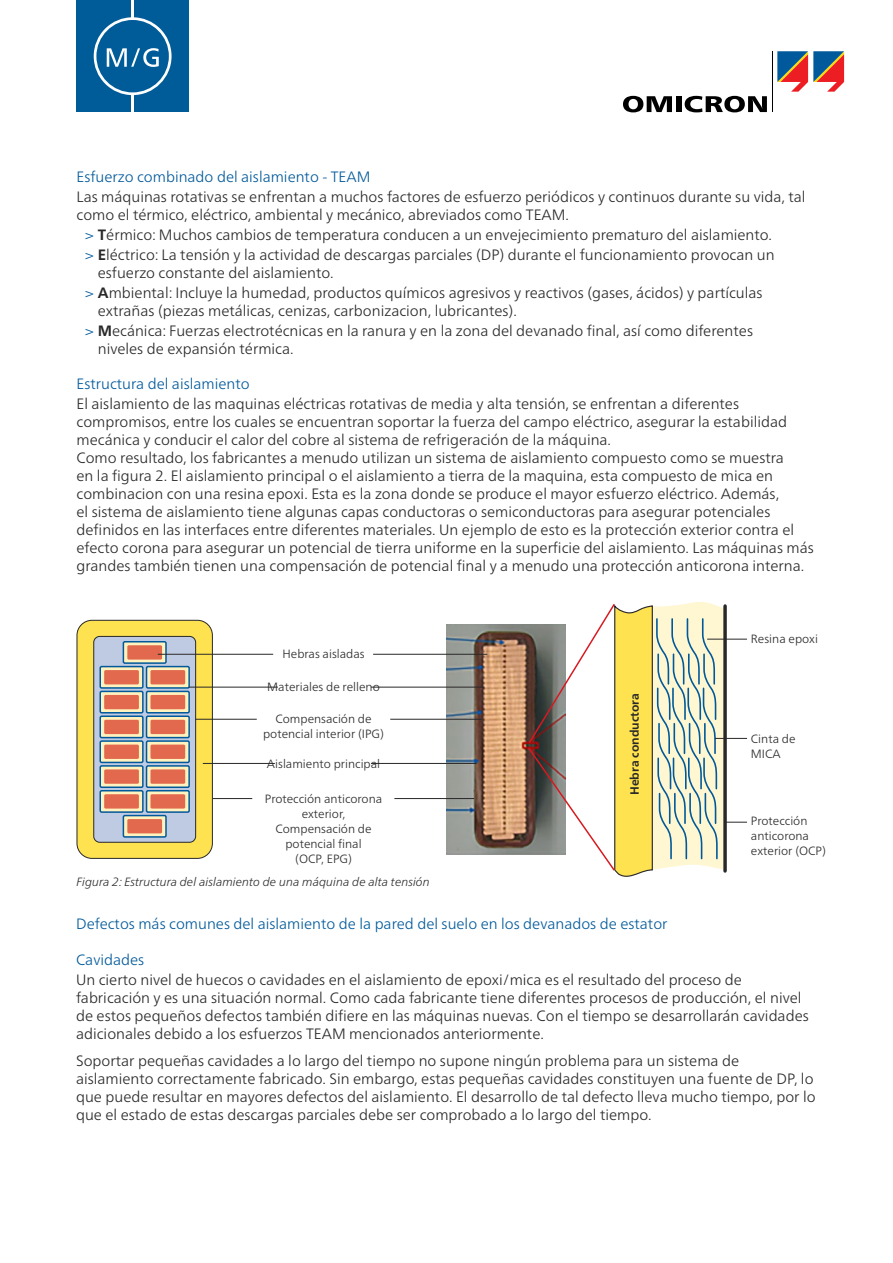
<style>
.page{position:relative;width:893px;height:1263px;background:#fff}
.page>*{position:absolute;margin:0;border:0;box-sizing:border-box;transform-origin:0 0}
.t1{font:300 15px/18px "Frutiger Neue LTW1 G";color:#292829}
.t2{font:300 15px "Frutiger Neue LTW1 G";color:#00599a}
.t3{font:300 12px/15px "Frutiger Neue LTW1 G";color:#292829;text-align:center}
.t4{font:italic 300 12px "Frutiger Neue LTW1 G";color:#292829}
.t5{font:700 12px "Frutiger Neue LTW1 G";color:#292829}
.s1{color:#00599a}
.s2{font-weight:700}
</style>
<div class="page">
<svg style="left:623px;top:96px;width:49px;height:16px"></svg>
<div style="left:676px;top:96px;width:5px;height:16px;background:#000"></div>
<svg style="left:685px;top:96px;width:82px;height:16px"></svg>
<hr style="left:772px;top:51px;width:1px;height:61px;background:#000">
<svg style="left:777px;top:51px;width:67px;height:41px"></svg>
<div style="left:77px;top:0;width:112px;height:112px;background:#005c98"></div>
<hr style="left:131px;top:94px;width:3px;height:18px;background:#fff">
<svg style="left:94px;top:17px;width:78px;height:78px"></svg>
<hr style="left:131px;top:0;width:3px;height:19px;background:#fff">
<div style="left:77px;top:620px;width:135px;height:238px;background:#ffe250;border-radius:15px"></div>
<div style="left:77px;top:620px;width:136px;height:239px;border:1px solid #292829;border-radius:15px"></div>
<div style="left:94px;top:636px;width:102px;height:206px;background:#becbe3;border-radius:6px"></div>
<div style="left:93px;top:636px;width:103px;height:207px;border:1px solid #292829;border-radius:6px"></div>
<svg style="left:123px;top:815px;width:43px;height:22px"></svg>
<div style="left:123px;top:815px;width:44px;height:23px;border:2px solid #00599a;border-radius:2px"></div>
<div style="left:127px;top:819px;width:35px;height:14px;background:#e2694d;border-radius:2px"></div>
<svg style="left:147px;top:791px;width:42px;height:21px"></svg>
<div style="left:146px;top:790px;width:44px;height:23px;border:2px solid #00599a;border-radius:2px"></div>
<div style="left:150px;top:794px;width:35px;height:14px;background:#e2694d;border-radius:2px"></div>
<div style="left:100px;top:791px;width:43px;height:21px;background:linear-gradient(to right,#fff2be,#fff2be);border-radius:2px"></div>
<div style="left:99px;top:790px;width:45px;height:23px;border:2px solid #00599a;border-radius:2px"></div>
<div style="left:104px;top:794px;width:35px;height:14px;background:#e2694d;border-radius:2px"></div>
<div style="left:147px;top:766px;width:42px;height:21px;background:#fff2be;border-radius:2px"></div>
<div style="left:146px;top:765px;width:44px;height:23px;border:2px solid #00599a;border-radius:2px"></div>
<div style="left:150px;top:769px;width:35px;height:15px;background:#e2694d;border-radius:2px"></div>
<div style="left:100px;top:766px;width:43px;height:21px;background:#fff2be;border-radius:2px"></div>
<div style="left:99px;top:765px;width:45px;height:23px;border:2px solid #00599a;border-radius:2px"></div>
<div style="left:104px;top:769px;width:35px;height:15px;background:#e2694d;border-radius:2px"></div>
<svg style="left:147px;top:741px;width:42px;height:21px"></svg>
<div style="left:146px;top:740px;width:44px;height:23px;border:2px solid #00599a;border-radius:2px"></div>
<div style="left:150px;top:745px;width:35px;height:14px;background:#e2694d;border-radius:2px"></div>
<div style="left:100px;top:741px;width:43px;height:21px;background:linear-gradient(to right,#fff2be,#fff2be);border-radius:2px"></div>
<div style="left:99px;top:740px;width:45px;height:23px;border:2px solid #00599a;border-radius:2px"></div>
<div style="left:104px;top:745px;width:35px;height:14px;background:#e2694d;border-radius:2px"></div>
<svg style="left:147px;top:716px;width:42px;height:22px"></svg>
<div style="left:146px;top:715px;width:44px;height:23px;border:2px solid #00599a;border-radius:2px"></div>
<div style="left:150px;top:720px;width:35px;height:14px;background:#e2694d;border-radius:2px"></div>
<div style="left:100px;top:716px;width:43px;height:22px;background:linear-gradient(to right,#feedba,#feedba);border-radius:2px"></div>
<div style="left:99px;top:715px;width:45px;height:23px;border:2px solid #00599a;border-radius:2px"></div>
<div style="left:104px;top:720px;width:35px;height:14px;background:#e2694d;border-radius:2px"></div>
<svg style="left:147px;top:691px;width:42px;height:22px"></svg>
<div style="left:146px;top:691px;width:44px;height:22px;border:2px solid #00599a;border-radius:2px"></div>
<div style="left:150px;top:695px;width:35px;height:14px;background:#e2694d;border-radius:2px"></div>
<svg style="left:100px;top:691px;width:43px;height:22px"></svg>
<div style="left:99px;top:691px;width:45px;height:22px;border:2px solid #00599a;border-radius:2px"></div>
<div style="left:104px;top:695px;width:35px;height:14px;background:#e2694d;border-radius:2px"></div>
<svg style="left:147px;top:667px;width:42px;height:21px"></svg>
<div style="left:146px;top:666px;width:44px;height:23px;border:2px solid #00599a;border-radius:2px"></div>
<div style="left:150px;top:670px;width:35px;height:14px;background:#e2694d;border-radius:2px"></div>
<div style="left:100px;top:667px;width:43px;height:21px;background:linear-gradient(to right,#fff2be,#fff2be);border-radius:2px"></div>
<div style="left:99px;top:666px;width:45px;height:23px;border:2px solid #00599a;border-radius:2px"></div>
<div style="left:104px;top:670px;width:35px;height:14px;background:#e2694d;border-radius:2px"></div>
<div style="left:123px;top:642px;width:43px;height:21px;background:#fff2be;border-radius:2px"></div>
<div style="left:123px;top:641px;width:44px;height:23px;border:2px solid #00599a;border-radius:2px"></div>
<div style="left:127px;top:645px;width:35px;height:15px;background:#e2694d;border-radius:2px"></div>
<img style="left:446px;top:624px;width:81px;height:230px">
<svg style="left:527px;top:602px;width:220px;height:275px"></svg>
<hr style="left:158px;top:654px;width:115px;height:1px;background:#292829">
<hr style="left:373px;top:654px;width:114px;height:1px;background:#292829">
<hr style="left:189px;top:687px;width:89px;height:1px;background:#292829">
<hr style="left:371px;top:687px;width:113px;height:1px;background:#292829">
<hr style="left:195px;top:719px;width:62px;height:1px;background:#292829">
<hr style="left:390px;top:719px;width:92px;height:1px;background:#292829">
<hr style="left:203px;top:763px;width:72px;height:1px;background:#292829">
<hr style="left:371px;top:763px;width:106px;height:1px;background:#292829">
<hr style="left:213px;top:798px;width:39px;height:1px;background:#292829">
<hr style="left:394px;top:798px;width:80px;height:1px;background:#292829">
<p class="t2" style="left:77px;top:167px;width:295px">Esfuerzo combinado del aislamiento - TEAM</p>
<p class="t1" style="left:77px;top:187px;width:731px">Las máquinas rotativas se enfrentan a muchos factores de esfuerzo periódicos y continuos durante su vida, tal como el térmico, eléctrico, ambiental y mecánico, abreviados como TEAM.</p>
<p class="t1" style="left:85px;top:225px;width:689px"><span class="s1">&gt;</span> <span class="s2">T</span>érmico: Muchos cambios de temperatura conducen a un envejecimiento prematuro del aislamiento.</p>
<p class="t1" style="left:98px;top:245px;width:678px;text-indent:-13px"><span class="s1">&gt;</span> <span class="s2">E</span>léctrico: La tensión y la actividad de descargas parciales (DP) durante el funcionamiento provocan un esfuerzo constante del aislamiento.</p>
<p class="t1" style="left:98px;top:284px;width:666px;text-indent:-13px"><span class="s1">&gt;</span> <span class="s2">A</span>mbiental: Incluye la humedad, productos químicos agresivos y reactivos (gases, ácidos) y partículas extrañas (piezas metálicas, cenizas, carbonizacion, lubricantes).</p>
<p class="t1" style="left:98px;top:322px;width:657px;text-indent:-13px"><span class="s1">&gt;</span> <span class="s2">M</span>ecánica: Fuerzas electrotécnicas en la ranura y en la zona del devanado final, así como diferentes niveles de expansión térmica.</p>
<p class="t2" style="left:77px;top:375px;width:175px">Estructura del aislamiento</p>
<p class="t1" style="left:77px;top:395px;width:712px">El aislamiento de las maquinas eléctricas rotativas de media y alta tensión, se enfrentan a diferentes compromisos, entre los cuales se encuentran soportar la fuerza del campo eléctrico, asegurar la estabilidad mecánica y conducir el calor del cobre al sistema de refrigeración de la máquina.</p>
<p class="t1" style="left:77px;top:449px;width:739px">Como resultado, los fabricantes a menudo utilizan un sistema de aislamiento compuesto como se muestra<br>en la figura 2. El aislamiento principal o el aislamiento a tierra de la maquina, esta compuesto de mica en combinacion con una resina epoxi. Esta es la zona donde se produce el mayor esfuerzo eléctrico. Además,<br>el sistema de aislamiento tiene algunas capas conductoras o semiconductoras para asegurar potenciales definidos en las interfaces entre diferentes materiales. Un ejemplo de esto es la protección exterior contra el efecto corona para asegurar un potencial de tierra uniforme en la superficie del aislamiento. Las máquinas más grandes también tienen una compensación de potencial final y a menudo una protección anticorona interna.</p>
<p class="t3" style="left:282px;top:647px;width:84px">Hebras aisladas</p>
<p class="t3" style="left:267px;top:679px;width:114px">Materiales de relleno</p>
<p class="t3" style="left:263px;top:711px;width:122px">Compensación de potencial interior (IPG)</p>
<p class="t3" style="left:267px;top:756px;width:115px">Aislamiento principal</p>
<p class="t3" style="left:265px;top:791px;width:119px">Protección anticorona exterior,<br>Compensación de potencial final<br>(OCP, EPG)</p>
<p class="t5" style="left:628px;top:795px;width:103px;rotate:-90deg">Hebra conductora</p>
<p class="t3" style="left:751px;top:631px;width:68px">Resina epoxi</p>
<p class="t3" style="left:751px;top:731px;width:46px;text-align:left">Cinta de<br>MICA</p>
<p class="t3" style="left:751px;top:813px;width:77px;text-align:left">Protección anticorona exterior (OCP)</p>
<p class="t4" style="left:77px;top:875px;width:355px">Figura 2: Estructura del aislamiento de una máquina de alta tensión</p>
<p class="t2" style="left:76px;top:914px;width:593px">Defectos más comunes del aislamiento de la pared del suelo en los devanados de estator</p>
<p class="t2" style="left:76px;top:950px;width:70px">Cavidades</p>
<p class="t1" style="left:76px;top:971px;width:734px">Un cierto nivel de huecos o cavidades en el aislamiento de epoxi/mica es el resultado del proceso de fabricación y es una situación normal. Como cada fabricante tiene diferentes procesos de producción, el nivel de estos pequeños defectos también difiere en las máquinas nuevas. Con el tiempo se desarrollarán cavidades adicionales debido a los esfuerzos TEAM mencionados anteriormente.</p>
<p class="t1" style="left:76px;top:1051px;width:741px">Soportar pequeñas cavidades a lo largo del tiempo no supone ningún problema para un sistema de aislamiento correctamente fabricado. Sin embargo, estas pequeñas cavidades constituyen una fuente de DP, lo que puede resultar en mayores defectos del aislamiento. El desarrollo de tal defecto lleva mucho tiempo, por lo que el estado de estas descargas parciales debe ser comprobado a lo largo del tiempo.</p>
</div>
